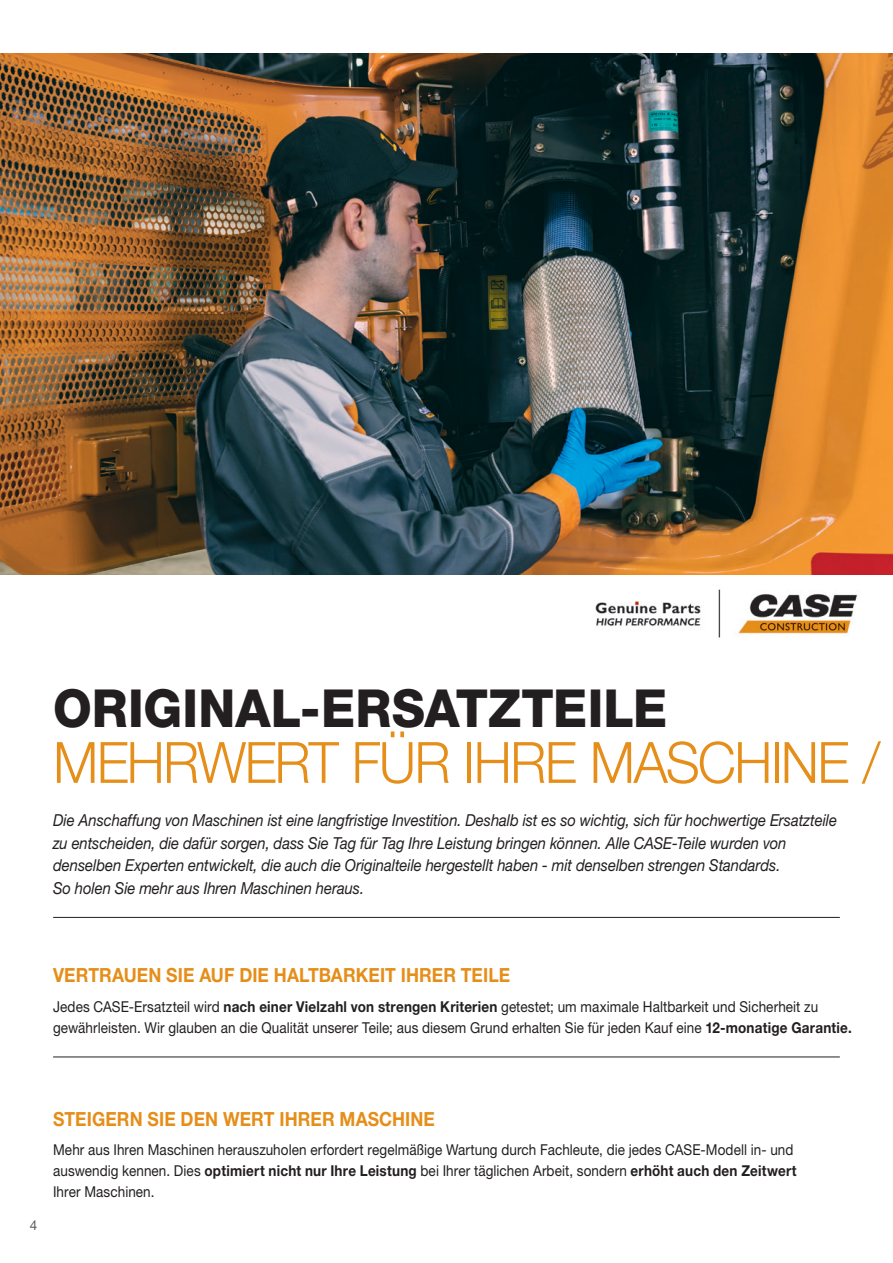
<style>
.page{position:relative;width:893px;height:1263px;background:#fff}
.page>*{position:absolute;margin:0;border:0;box-sizing:border-box;transform-origin:0 0}
.t1{font:300 57px "Helvetica Neue LT Pro";letter-spacing:-.035em;color:#e58e19;scale:.95 1}
.t2{font:800 52.5px "Helvetica Neue LT Pro";color:#231f20;scale:.95 1}
.t3{font:700 19.5px "Helvetica Neue LT Pro";letter-spacing:.005em;color:#e58e19;scale:.9 1}
.t4{font:italic 16.5px/22.5px "Helvetica Neue LT Pro";letter-spacing:-.005em;color:#231f20;scale:.9 1}
.t5{font:15px/21px "Helvetica Neue LT Pro";letter-spacing:.005em;color:#231f20;scale:.9 1}
.t6{font:13.5px "Helvetica Neue LT Pro";color:#57585a}
.s1{font-weight:700}
</style>
<div class="page">
<img style="left:0;top:53px;width:893px;height:521px">
<img style="left:595px;top:589px;width:263px;height:49px">
<hr style="left:53px;top:917px;width:787px;height:1px;background:#231f20">
<hr style="left:53px;top:1056px;width:787px;height:1px;background:#231f20">
<h2 class="t2" style="left:53px;top:677px;width:648px">ORIGINAL-ERSATZTEILE</h2>
<h1 class="t1" style="left:53px;top:728px;width:872px">MEHRWERT FÜR IHRE MASCHINE /</h1>
<p class="t4" style="left:53px;top:809px;width:872px">Die Anschaffung von Maschinen ist eine langfristige Investition. Deshalb ist es so wichtig, sich für hochwertige Ersatzteile zu entscheiden, die dafür sorgen, dass Sie Tag für Tag Ihre Leistung bringen können. Alle CASE-Teile wurden von denselben Experten entwickelt, die auch die Originalteile hergestellt haben - mit denselben strengen Standards.<br>So holen Sie mehr aus Ihren Maschinen heraus.</p>
<h3 class="t3" style="left:53px;top:963px;width:509px">VERTRAUEN SIE AUF DIE HALTBARKEIT IHRER TEILE</h3>
<p class="t5" style="left:53px;top:996px;width:889px">Jedes CASE-Ersatzteil wird <span class="s1">nach einer Vielzahl von strengen Kriterien</span> getestet; um maximale Haltbarkeit und Sicherheit zu gewährleisten. Wir glauben an die Qualität unserer Teile; aus diesem Grund erhalten Sie für jeden Kauf eine <span class="s1">12-monatige Garantie.</span></p>
<p class="t6" style="left:30px;top:1217px;width:9px">4</p>
<h3 class="t3" style="left:53px;top:1107px;width:426px">STEIGERN SIE DEN WERT IHRER MASCHINE</h3>
<p class="t5" style="left:53px;top:1139px;width:827px">Mehr aus Ihren Maschinen herauszuholen erfordert regelmäßige Wartung durch Fachleute, die jedes CASE-Modell in- und auswendig kennen. Dies <span class="s1">optimiert nicht nur Ihre Leistung</span> bei Ihrer täglichen Arbeit, sondern <span class="s1">erhöht auch den Zeitwert<br></span>Ihrer Maschinen.</p>
</div>
